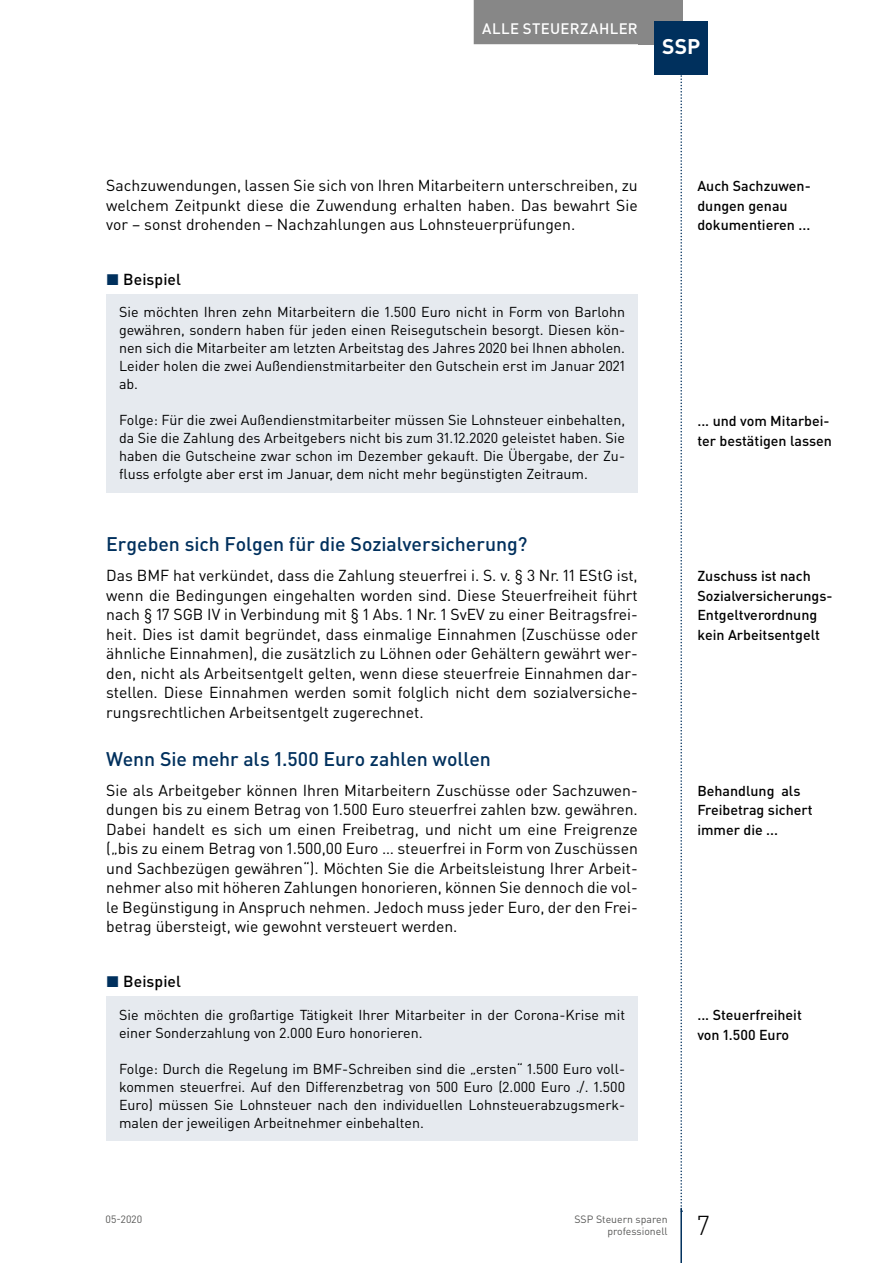
<style>
.page{position:relative;width:893px;height:1263px;background:#fff}
.page>*{position:absolute;margin:0;border:0;box-sizing:border-box;transform-origin:0 0}
.t1{font:300 27px "DIN Pro";color:#000}
.t2{font:700 21px "DIN Pro";color:#fff}
.t3{font:500 19.5px "DIN Pro";letter-spacing:-.005em;color:#00305d}
.t4{font:15.75px/19.5px "DIN Pro";color:#000;text-align:justify}
.t5{font:500 15.75px "DIN Pro";letter-spacing:.005em;color:#000}
.t6{font:500 15px "DIN Pro";letter-spacing:.025em;color:#fff}
.t7{font:14.25px/18px "DIN Pro";color:#000;text-align:justify}
.t8{font:500 14.25px/19.5px "DIN Pro";color:#000}
.t9{font:10.5px/12.8px "DIN Pro";color:#575756;text-align:right}
.s1{color:#00305d}
</style>
<div class="page">
<hr style="left:680px;top:1208px;width:2px;height:55px;background:#00305d">
<svg style="left:680px;top:74px;width:2px;height:1138px"></svg>
<div style="left:638px;top:0;width:44px;height:44px;background:#878787"></div>
<div style="left:474px;top:0;width:172px;height:44px;background:#878787"></div>
<div style="left:655px;top:21px;width:53px;height:53px;background:#00305d"></div>
<div style="left:106px;top:294px;width:532px;height:198px;background:#e6eaef"></div>
<div style="left:106px;top:996px;width:532px;height:144px;background:#e6eaef"></div>
<p class="t6" style="left:482px;top:18px;width:157px">Alle Steuerzahler</p>
<h2 class="t2" style="left:662px;top:32px;width:40px">SSP</h2>
<p class="t4" style="left:106px;top:175px;width:533px">Sachzuwendungen, lassen Sie sich von Ihren Mitarbeitern unterschreiben, zu welchem Zeitpunkt diese die Zuwendung erhalten haben. Das bewahrt Sie vor – sonst drohenden – Nachzahlungen aus Lohnsteuerprüfungen.</p>
<p class="t5" style="left:106px;top:269px;width:76px"><span class="s1">◼</span> Beispiel</p>
<p class="t7" style="left:119px;top:303px;width:507px">Sie möchten Ihren zehn Mitarbeitern die 1.500 Euro nicht in Form von Barlohn gewähren, sondern haben für jeden einen Reisegutschein besorgt. Diesen kön&shy;nen sich die Mitarbeiter am letzten Arbeitstag des Jahres 2020 bei Ihnen abholen.<br>Leider holen die zwei Außendienstmitarbeiter den Gutschein erst im Januar 2021 ab.</p>
<p class="t7" style="left:119px;top:411px;width:508px">Folge: Für die zwei Außendienstmitarbeiter müssen Sie Lohnsteuer einbehalten, da Sie die Zahlung des Arbeitgebers nicht bis zum 31.12.2020 geleistet haben. Sie haben die Gutscheine zwar schon im Dezember gekauft. Die Übergabe, der Zu&shy;fluss erfolgte aber erst im Januar, dem nicht mehr begünstigten Zeitraum.</p>
<p class="t3" style="left:106px;top:531px;width:423px">Ergeben sich Folgen für die Sozialversicherung?</p>
<p class="t4" style="left:106px;top:565px;width:533px">Das BMF hat verkündet, dass die Zahlung steuerfrei i. S. v. § 3 Nr. 11 EStG ist, wenn die Bedingungen eingehalten worden sind. Diese Steuerfreiheit führt nach § 17 SGB IV in Verbindung mit § 1 Abs. 1 Nr. 1 SvEV zu einer Beitragsfrei&shy;heit. Dies ist damit begründet, dass einmalige Einnahmen (Zuschüsse oder ähnliche Einnahmen), die zusätzlich zu Löhnen oder Gehältern gewährt wer&shy;den, nicht als Arbeitsentgelt gelten, wenn diese steuerfreie Einnahmen dar&shy;stellen. Diese Einnahmen werden somit folglich nicht dem sozialversiche&shy;rungsrechtlichen Arbeitsentgelt zugerechnet.</p>
<p class="t3" style="left:106px;top:746px;width:386px">Wenn Sie mehr als 1.500 Euro zahlen wollen</p>
<p class="t4" style="left:106px;top:780px;width:533px">Sie als Arbeitgeber können Ihren Mitarbeitern Zuschüsse oder Sachzuwen&shy;dungen bis zu einem Betrag von 1.500 Euro steuerfrei zahlen bzw. gewähren.<br>Dabei handelt es sich um einen Freibetrag, und nicht um eine Freigrenze („bis zu einem Betrag von 1.500,00 Euro … steuerfrei in Form von Zuschüssen und Sachbezügen gewähren“). Möchten Sie die Arbeitsleistung Ihrer Arbeit&shy;nehmer also mit höheren Zahlungen honorieren, können Sie dennoch die vol&shy;le Begünstigung in Anspruch nehmen. Jedoch muss jeder Euro, der den Frei&shy;betrag übersteigt, wie gewohnt versteuert werden.</p>
<p class="t5" style="left:106px;top:971px;width:76px"><span class="s1">◼</span> Beispiel</p>
<p class="t7" style="left:119px;top:1005px;width:508px">Sie möchten die großartige Tätigkeit Ihrer Mitarbeiter in der Corona-Krise mit einer Sonderzahlung von 2.000 Euro honorieren.</p>
<p class="t7" style="left:119px;top:1059px;width:508px">Folge: Durch die Regelung im BMF-Schreiben sind die „ersten“ 1.500 Euro voll&shy;kommen steuerfrei. Auf den Differenzbetrag von 500 Euro (2.000 Euro ./. 1.500<br>Euro) müssen Sie Lohnsteuer nach den individuellen Lohnsteuerabzugsmerk&shy;malen der jeweiligen Arbeitnehmer einbehalten.</p>
<p class="t8" style="left:697px;top:176px;width:115px">Auch Sachzuwen&shy;dungen genau dokumentieren ...</p>
<p class="t8" style="left:697px;top:411px;width:136px">... und vom Mitarbei&shy;ter bestätigen lassen</p>
<p class="t8" style="left:697px;top:566px;width:137px">Zuschuss ist nach<br>Sozialversicherungs-<br>Entgeltverordnung kein Arbeitsentgelt</p>
<p class="t8" style="left:697px;top:780px;width:117px">Behandlung als<br>Freibetrag sichert immer die ...</p>
<p class="t8" style="left:697px;top:1005px;width:106px">... Steuerfreiheit von 1.500 Euro</p>
<p class="t9" style="left:106px;top:1212px;width:38px">05-2020</p>
<p class="t9" style="left:574px;top:1212px;width:95px">SSP Steuern sparen professionell</p>
<h1 class="t1" style="left:697px;top:1207px;width:14px">7</h1>
</div>
